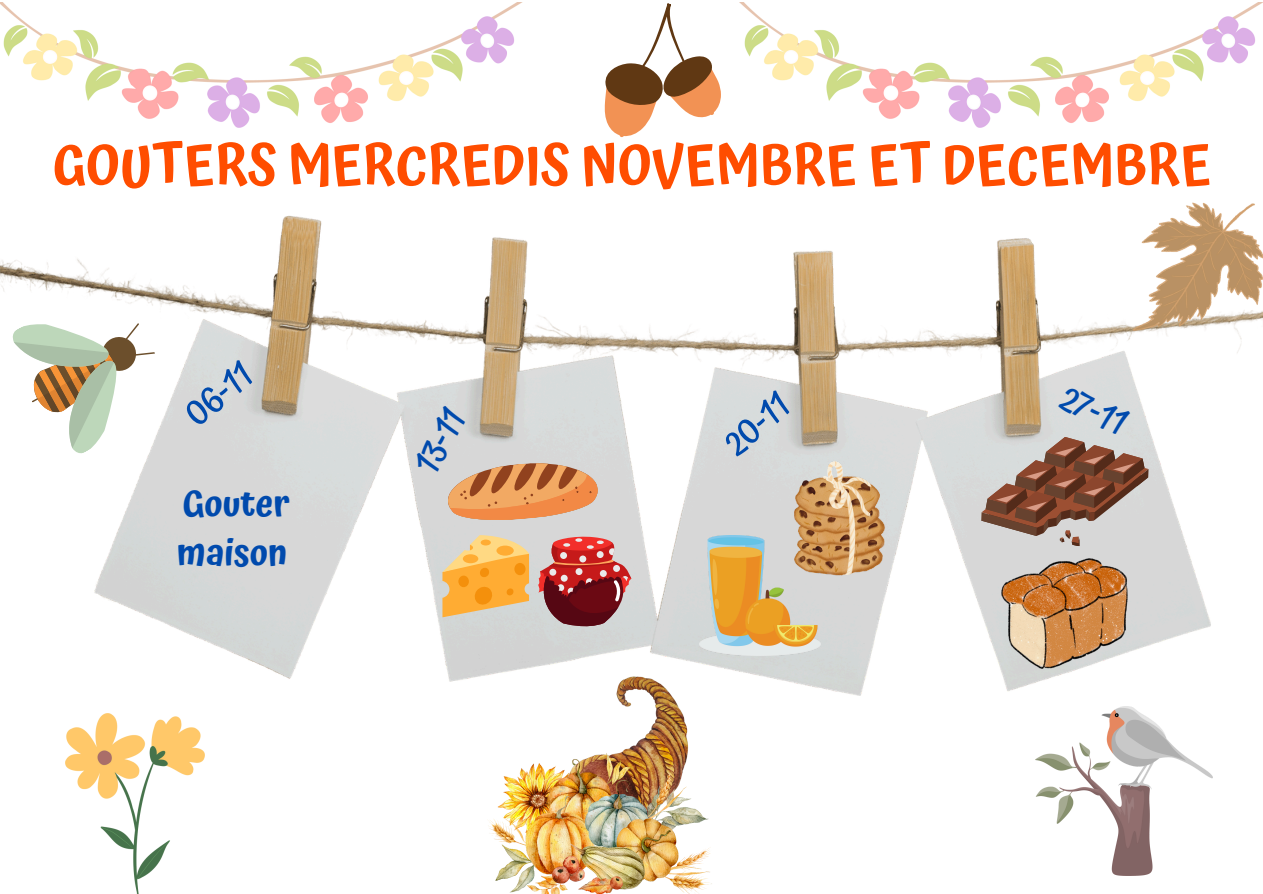
<style>
.page{position:relative;width:1263px;height:894px;background:#fff}
.page>*{position:absolute;margin:0;border:0;box-sizing:border-box;transform-origin:0 0}
.t1{font:600 54.6px "Atma";color:#ff4d00}
.t2{font:500 36px "Atma";color:#004aad}
.t3{font:600 36px/49.5px "Atma";color:#004aad}
</style>
<div class="page">
<img style="left:0;top:215px;width:1242px;height:480px">
<svg style="left:538px;top:535px;width:93px;height:91px;background:#ad585a"></svg>
<svg style="left:442px;top:535px;width:87px;height:82px;background:#f3bb66"></svg>
<svg style="left:445px;top:457px;width:155px;height:68px;background:#daa57d"></svg>
<svg style="left:3px;top:283px;width:153px;height:180px"></svg>
<img style="left:65px;top:713px;width:140px;height:180px">
<img style="left:1035px;top:706px;width:178px;height:169px">
<img style="left:0;top:3px;width:521px;height:124px">
<img style="left:740px;top:3px;width:522px;height:124px">
<img style="left:700px;top:535px;width:120px;height:120px">
<svg style="left:604px;top:3px;width:117px;height:134px"></svg>
<img style="left:1132px;top:202px;width:131px;height:128px">
<img style="left:487px;top:676px;width:225px;height:217px">
<img style="left:1002px;top:558px;width:126px;height:110px">
<svg style="left:977px;top:437px;width:176px;height:109px;background:#a88e83"></svg>
<img style="left:795px;top:461px;width:91px;height:115px">
<p class="t1" style="left:53px;top:133px;width:1160px">GOUTERS MERCREDIS NOVEMBRE ET DECEMBRE</p>
<p class="t2" style="left:176px;top:402px;width:77px;rotate:-41deg">06-11</p>
<p class="t3" style="left:177px;top:478px;width:114px">Gouter maison</p>
<p class="t2" style="left:404px;top:459px;width:69px;rotate:-61deg">13-11</p>
<p class="t2" style="left:715px;top:432px;width:75px;rotate:-42deg">20-11</p>
<p class="t2" style="left:1071px;top:376px;width:70px;rotate:24deg">27-11</p>
</div>
